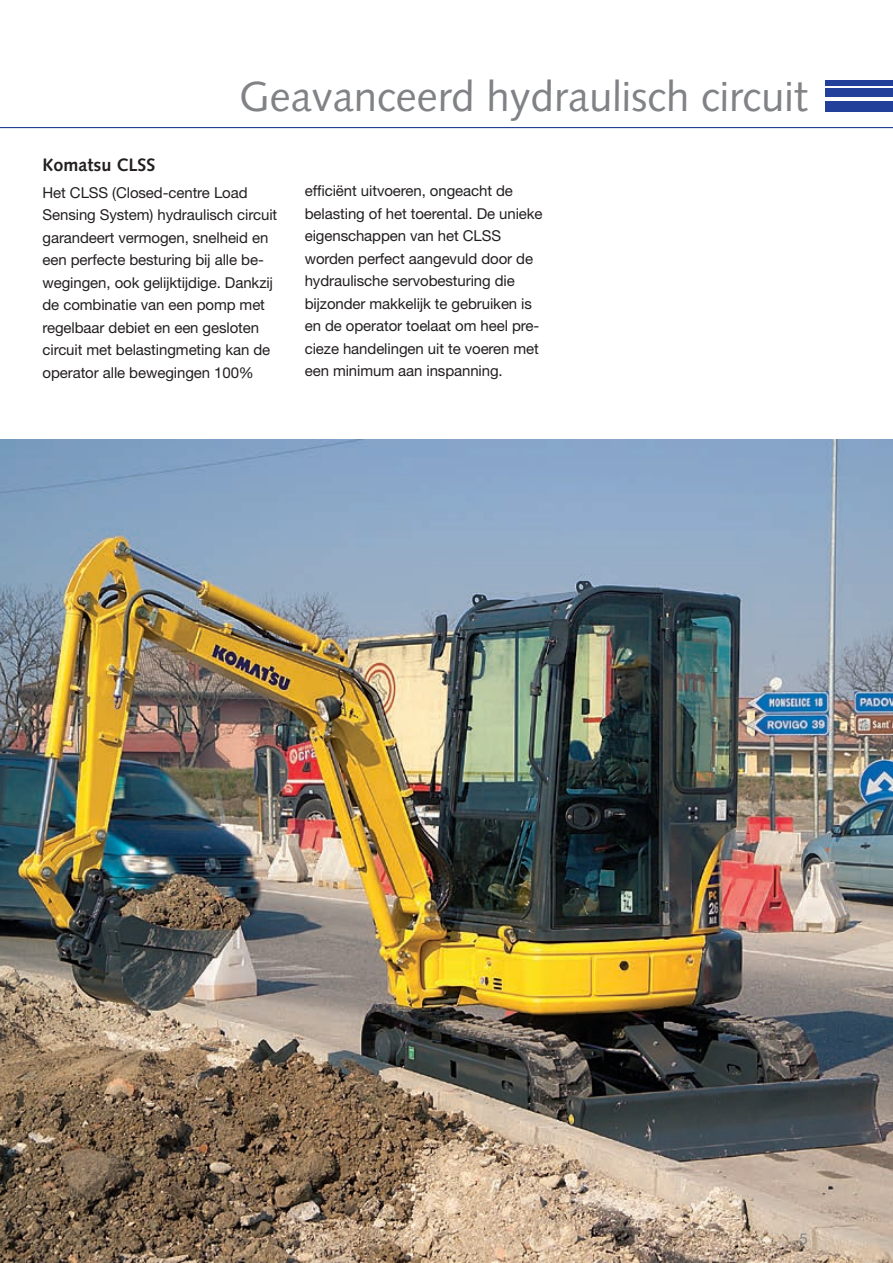
<style>
.page{position:relative;width:893px;height:1263px;background:#fff}
.page>*{position:absolute;margin:0;border:0;box-sizing:border-box;transform-origin:0 0}
.t1{font:42px "Syntax LTCE";color:#808285}
.t2{font:700 18px "Syntax LTCE";color:#231f20}
.t3{font:15px/22.5px "Helvetica Neue LT Pro";letter-spacing:-.005em;color:#231f20}
.t4{font:15px "Helvetica Neue LT Pro";color:#808285}
</style>
<div class="page">
<img style="left:0;top:439px;width:893px;height:824px">
<hr style="left:0;top:127px;width:893px;height:1px;background:#223f99">
<div style="left:825px;top:101px;width:68px;height:10px;background:#223f99"></div>
<div style="left:825px;top:89px;width:68px;height:8px;background:#223f99"></div>
<div style="left:825px;top:80px;width:68px;height:5px;background:#223f99"></div>
<h1 class="t1" style="left:239px;top:72px;width:570px">Geavanceerd hydraulisch circuit</h1>
<p class="t2" style="left:43px;top:154px;width:114px">Komatsu CLSS</p>
<p class="t3" style="left:43px;top:181px;width:236px">Het CLSS (Closed-centre Load Sensing System) hydraulisch circuit garandeert vermogen, snelheid en een perfecte besturing bij alle be&shy;wegingen, ook gelijktijdige. Dankzij de combinatie van een pomp met regelbaar debiet en een gesloten circuit met belastingmeting kan de operator alle bewegingen 100%</p>
<p class="t3" style="left:305px;top:179px;width:239px">efficiënt uitvoeren, ongeacht de belasting of het toerental. De unieke eigenschappen van het CLSS worden perfect aangevuld door de hydraulische servobesturing die bijzonder makkelijk te gebruiken is en de operator toelaat om heel pre&shy;cieze handelingen uit te voeren met een minimum aan inspanning.</p>
<p class="t4" style="left:800px;top:1229px;width:10px">5</p>
</div>
